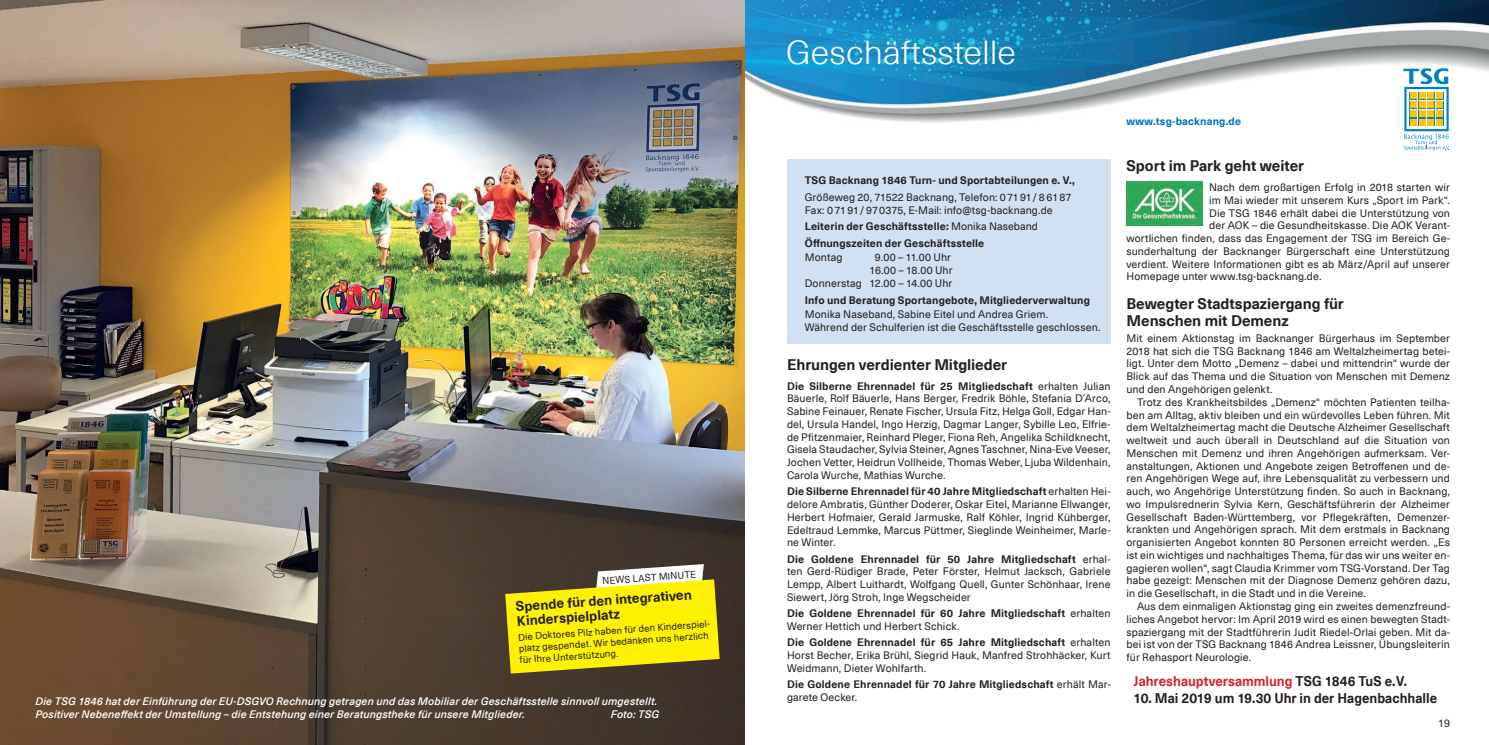
<style>
.page{position:relative;width:1489px;height:745px;background:#fff}
.page>*{position:absolute;margin:0;border:0;box-sizing:border-box;transform-origin:0 0}
.t1{font:300 32.5px "Neue Haas Unica Pro";color:#fff;scale:1.05 1}
.t2{font:700 15px/16.2px "Neue Haas Unica Pro";letter-spacing:-.005em;color:#231f20}
.t3{font:700 13.75px "Neue Haas Unica Pro";color:#231f20;scale:.95 1}
.t4{font:700 13.75px "Neue Haas Unica Pro";color:#d1232a;scale:.95 1}
.t5{font:700 13.5px/14.6px "Neue Haas Unica Pro";color:#231f20}
.t6{font:10.62px/12.8px "Neue Haas Unica Pro";letter-spacing:.01em;color:#231f20;text-align:justify}
.t7{font:700 10.62px/12.8px "Neue Haas Unica Pro";letter-spacing:.01em;color:#231f20}
.t8{font:italic 500 10.62px "Neue Haas Unica Pro";letter-spacing:.01em;color:#fff}
.t9{font:700 10.62px "Neue Haas Unica Pro";letter-spacing:.015em;color:#006eb3}
.t10{font:10.62px "Helvetica Neue LT";color:#231f20}
.t11{font:9.62px/11.5px "Neue Haas Unica Pro";color:#231f20}
.s1{color:#231f20}
.s2{font-weight:400}
.s3{font-weight:700}
</style>
<div class="page">
<div style="left:787px;top:159px;width:323px;height:185px;background:#d1e0f2"></div>
<img style="left:744px;top:0;width:744px;height:128px">
<svg style="left:1403px;top:68px;width:46px;height:82px"></svg>
<img style="left:0;top:0;width:744px;height:744px">
<img style="left:1126px;top:181px;width:75px;height:44px">
<svg style="left:505px;top:563px;width:214px;height:110px;background:#d5c91c"></svg>
<h1 class="t1" style="left:786px;top:33px;width:220px">Geschäftsstelle</h1>
<p class="t9" style="left:1126px;top:115px;width:116px">www.tsg-backnang.de</p>
<h2 class="t2" style="left:1126px;top:158px;width:179px">Sport im Park geht weiter</h2>
<p class="t6" style="left:1209px;top:181px;width:242px">Nach dem großartigen Erfolg in 2018 starten wir</p>
<p class="t6" style="left:1209px;top:194px;width:242px">im Mai wieder mit unserem Kurs „Sport im Park“.</p>
<p class="t6" style="left:1209px;top:206px;width:242px">Die TSG 1846 erhält dabei die Unterstützung von</p>
<p class="t6" style="left:1209px;top:219px;width:242px">der AOK – die Gesundheitskasse. Die AOK Verant-</p>
<p class="t6" style="left:1126px;top:232px;width:325px">wortlichen finden, dass das Engagement der TSG im Bereich Ge-</p>
<p class="t6" style="left:1126px;top:245px;width:325px">sunderhaltung der Backnanger Bürgerschaft eine Unterstützung</p>
<p class="t6" style="left:1126px;top:257px;width:325px">verdient. Weitere Informationen gibt es ab März/April auf unserer</p>
<p class="t6" style="left:1126px;top:270px;width:196px">Homepage unter www.tsg-backnang.de.</p>
<h2 class="t2" style="left:1126px;top:296px;width:219px">Bewegter Stadtspaziergang für<br>Menschen mit Demenz</h2>
<p class="t6" style="left:1126px;top:332px;width:325px">Mit einem Aktionstag im Backnanger Bürgerhaus im September 2018 hat sich die TSG Backnang 1846 am Weltalzheimertag betei&shy;ligt. Unter dem Motto „Demenz – dabei und mittendrin“ wurde der Blick auf das Thema und die Situation von Menschen mit Demenz und den Angehörigen gelenkt.</p>
<p class="t6" style="left:1126px;top:395px;width:325px;text-indent:11px">Trotz des Krankheitsbildes „Demenz“ möchten Patienten teilha&shy;ben am Alltag, aktiv bleiben und ein würdevolles Leben führen. Mit dem Weltalzheimertag macht die Deutsche Alzheimer Gesellschaft weltweit und auch überall in Deutschland auf die Situation von Menschen mit Demenz und ihren Angehörigen aufmerksam. Ver&shy;anstaltungen, Aktionen und Angebote zeigen Betroffenen und de&shy;ren Angehörigen Wege auf, ihre Lebensqualität zu verbessern und auch, wo Angehörige Unterstützung finden. So auch in Backnang, wo Impulsrednerin Sylvia Kern, Geschäftsführerin der Alzheimer Gesellschaft Baden-Württemberg, vor Pflegekräften, Demenzer&shy;krankten und Angehörigen sprach. Mit dem erstmals in Backnang organisierten Angebot konnten 80 Personen erreicht werden. „Es ist ein wichtiges und nachhaltiges Thema, für das wir uns weiter en&shy;gagieren wollen“, sagt Claudia Krimmer vom TSG-Vorstand. Der Tag habe gezeigt: Menschen mit der Diagnose Demenz gehören dazu, in die Gesellschaft, in die Stadt und in die Vereine.</p>
<p class="t6" style="left:1126px;top:599px;width:325px;text-indent:11px">Aus dem einmaligen Aktionstag ging ein zweites demenzfreund&shy;liches Angebot hervor: Im April 2019 wird es einen bewegten Stadt&shy;spaziergang mit der Stadtführerin Judit Riedel-Orlai geben. Mit da&shy;bei ist von der TSG Backnang 1846 Andrea Leissner, Übungsleiterin für Rehasport Neurologie.</p>
<p class="t4" style="left:1133px;top:672px;width:289px">Jahreshauptversammlung <span class="s1">TSG 1846 TuS e.V.</span></p>
<p class="t7" style="left:804px;top:174px;width:272px">TSG Backnang 1846 Turn- und Sportabteilungen e. V.,</p>
<p class="t6" style="left:804px;top:191px;width:268px">Größeweg 20, 71522 Backnang, Telefon: 07191/ 8 6187<br>Fax: 0 7191/ 970375, E-Mail: info@tsg-backnang.de</p>
<p class="t7" style="left:804px;top:218px;width:235px;line-height:16.6px">Leiterin der Geschäftsstelle: <span class="s2">Monika Naseband<br></span>Öffnungszeiten der Geschäftsstelle</p>
<p class="t6" style="left:804px;top:251px;width:39px">Montag</p>
<p class="t6" style="left:804px;top:251px;width:149px;text-align:right">9.00 – 11.00 Uhr<br>16.00 – 18.00 Uhr<br>Donnerstag 12.00 – 14.00 Uhr</p>
<p class="t7" style="left:804px;top:293px;width:287px">Info und Beratung Sportangebote, Mitgliederverwaltung</p>
<p class="t6" style="left:804px;top:308px;width:297px">Monika Naseband, Sabine Eitel und Andrea Griem.<br>Während der Schulferien ist die Geschäftsstelle geschlossen.</p>
<h2 class="t2" style="left:787px;top:356px;width:221px">Ehrungen verdienter Mitglieder</h2>
<p class="t6" style="left:787px;top:379px;width:325px"><span class="s3">Die Silberne Ehrennadel für 25 Mitgliedschaft</span> erhalten Julian Bäuerle, Rolf Bäuerle, Hans Berger, Fredrik Böhle, Stefania D´Arco, Sabine Feinauer, Renate Fischer, Ursula Fitz, Helga Goll, Edgar Han&shy;del, Ursula Handel, Ingo Herzig, Dagmar Langer, Sybille Leo, Elfrie&shy;de Pfitzenmaier, Reinhard Pleger, Fiona Reh, Angelika Schildknecht, Gisela Staudacher, Sylvia Steiner, Agnes Taschner, Nina-Eve Veeser, Jochen Vetter, Heidrun Vollheide, Thomas Weber, Ljuba Wildenhain, Carola Wurche, Mathias Wurche.</p>
<p class="t6" style="left:787px;top:485px;width:325px"><span class="s3">Die Silberne Ehrennadel für 40 Jahre Mitgliedschaft</span> erhalten Hei&shy;delore Ambratis, Günther Doderer, Oskar Eitel, Marianne Ellwanger, Herbert Hofmaier, Gerald Jarmuske, Ralf Köhler, Ingrid Kühberger, Edeltraud Lemmke, Marcus Püttmer, Sieglinde Weinheimer, Marle&shy;ne Winter.</p>
<p class="t6" style="left:787px;top:552px;width:325px"><span class="s3">Die Goldene Ehrennadel für 50 Jahre Mitgliedschaft</span> erhal&shy;ten Gerd-Rüdiger Brade, Peter Förster, Helmut Jacksch, Gabriele Lempp, Albert Luithardt, Wolfgang Quell, Gunter Schönhaar, Irene Siewert, Jörg Stroh, Inge Wegscheider</p>
<p class="t7" style="left:787px;top:606px;width:325px">Die Goldene Ehrennadel für 60 Jahre Mitgliedschaft <span class="s2">erhalten<br>Werner Hettich und Herbert Schick.</span></p>
<p class="t6" style="left:787px;top:636px;width:325px"><span class="s3">Die Goldene Ehrennadel für 65 Jahre Mitgliedschaft</span> erhalten Horst Becher, Erika Brühl, Siegrid Hauk, Manfred Strohhäcker, Kurt Weidmann, Dieter Wohlfarth.</p>
<p class="t7" style="left:787px;top:677px;width:325px">Die Goldene Ehrennadel für 70 Jahre Mitgliedschaft <span class="s2">erhält Mar&shy;garete Oecker.</span></p>
<p class="t11" style="left:602px;top:574px;width:96px;rotate:-4deg">NEWS LAST MINUTE</p>
<p class="t5" style="left:515px;top:599px;width:178px;rotate:-4deg">Spende für den integrativen<br>Kinderspielplatz</p>
<p class="t11" style="left:517px;top:631px;width:196px;rotate:-4deg">Die Doktores Pilz haben für den Kinderspiel&shy;platz gespendet. Wir bedanken uns herzlich für Ihre Unterstützung.</p>
<p class="t8" style="left:35px;top:694px;width:623px">Die TSG 1846 hat der Einführung der EU-DSGVO Rechnung getragen und das Mobiliar der Geschäftsstelle sinnvoll umgestellt.</p>
<p class="t3" style="left:1133px;top:689px;width:321px">10. Mai 2019 um 19.30 Uhr in der Hagenbachhalle</p>
<p class="t8" style="left:35px;top:707px;width:491px">Positiver Nebeneffekt der Umstellung – die Entstehung einer Beratungstheke für unsere Mitglieder.</p>
<p class="t8" style="left:610px;top:707px;width:50px">Foto: TSG</p>
<p class="t10" style="left:1437px;top:716px;width:13px">19</p>
</div>
